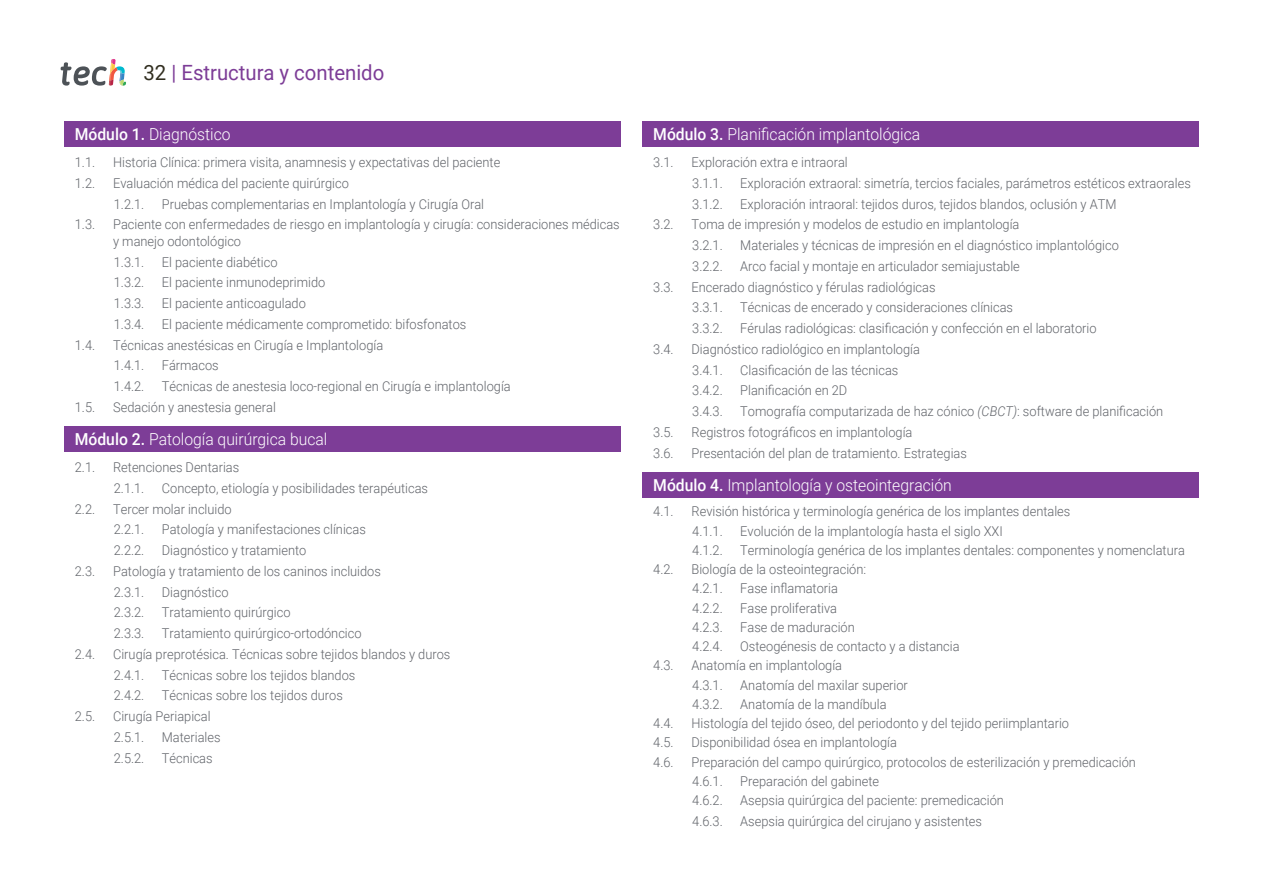
<style>
.page{position:relative;width:1263px;height:893px;background:#fff}
.page>*{position:absolute;margin:0;border:0;box-sizing:border-box;transform-origin:0 0}
.t1{font:21px "Roboto";color:#7d3d97}
.t2{font:300 16.5px "Roboto";color:#fff;scale:.95 1}
.t3{font:300 13.5px/20.7px "Roboto";color:#61646a;scale:.95 1}
.s1{color:#312e20}
.s2{font-weight:500}
.s3{font-style:italic}
</style>
<div class="page">
<svg style="left:61px;top:59px;width:65px;height:27px"></svg>
<div style="left:64px;top:121px;width:557px;height:25px;background:#7d3d97"></div>
<div style="left:64px;top:426px;width:557px;height:25px;background:#7d3d97"></div>
<div style="left:642px;top:121px;width:557px;height:25px;background:#7d3d97"></div>
<div style="left:642px;top:472px;width:557px;height:25px;background:#7d3d97"></div>
<h1 class="t1" style="left:144px;top:57px;width:242px"><span class="s1">32</span> | Estructura y contenido</h1>
<p class="t2" style="left:75px;top:123px;width:165px"><span class="s2">Módulo 1.</span> Diagnóstico</p>
<p class="t3" style="left:75px;top:151px;width:23px">1.1.</p>
<p class="t3" style="left:113px;top:151px;width:409px">Historia Clínica: primera visita, anamnesis y expectativas del paciente</p>
<p class="t3" style="left:75px;top:172px;width:23px">1.2.</p>
<p class="t3" style="left:113px;top:172px;width:250px">Evaluación médica del paciente quirúrgico<br>1.2.1.</p>
<p class="t3" style="left:162px;top:193px;width:341px">Pruebas complementarias en Implantología y Cirugía Oral</p>
<p class="t3" style="left:75px;top:214px;width:23px">1.3.</p>
<p class="t3" style="left:113px;top:216px;width:535px;line-height:16.5px">Paciente con enfermedades de riesgo en implantología y cirugía: consideraciones médicas y manejo odontológico</p>
<p class="t3" style="left:114px;top:251px;width:34px">1.3.1.</p>
<p class="t3" style="left:162px;top:251px;width:123px">El paciente diabético</p>
<p class="t3" style="left:114px;top:272px;width:34px">1.3.2.</p>
<p class="t3" style="left:162px;top:272px;width:174px">El paciente inmunodeprimido</p>
<p class="t3" style="left:114px;top:292px;width:34px">1.3.3.</p>
<p class="t3" style="left:162px;top:292px;width:153px">El paciente anticoagulado</p>
<p class="t3" style="left:114px;top:313px;width:34px">1.3.4.</p>
<p class="t3" style="left:162px;top:313px;width:322px">El paciente médicamente comprometido: bifosfonatos</p>
<p class="t3" style="left:75px;top:334px;width:23px">1.4.</p>
<p class="t3" style="left:113px;top:334px;width:286px">Técnicas anestésicas en Cirugía e Implantología<br>1.4.1.</p>
<p class="t3" style="left:162px;top:355px;width:61px">Fármacos</p>
<p class="t3" style="left:114px;top:375px;width:34px">1.4.2.</p>
<p class="t3" style="left:162px;top:375px;width:369px">Técnicas de anestesia loco-regional en Cirugía e implantología</p>
<p class="t3" style="left:75px;top:396px;width:23px">1.5.</p>
<p class="t3" style="left:113px;top:396px;width:173px">Sedación y anestesia general</p>
<p class="t2" style="left:75px;top:428px;width:267px"><span class="s2">Módulo 2.</span> Patología quirúrgica bucal</p>
<p class="t3" style="left:75px;top:456px;width:23px">2.1.</p>
<p class="t3" style="left:113px;top:456px;width:134px">Retenciones Dentarias<br>2.1.1.</p>
<p class="t3" style="left:162px;top:477px;width:282px">Concepto, etiología y posibilidades terapéuticas</p>
<p class="t3" style="left:75px;top:498px;width:23px">2.2.</p>
<p class="t3" style="left:113px;top:498px;width:126px">Tercer molar incluido<br>2.2.1.</p>
<p class="t3" style="left:162px;top:519px;width:216px">Patología y manifestaciones clínicas</p>
<p class="t3" style="left:114px;top:539px;width:34px">2.2.2.</p>
<p class="t3" style="left:162px;top:539px;width:154px">Diagnóstico y tratamiento</p>
<p class="t3" style="left:75px;top:560px;width:23px">2.3.</p>
<p class="t3" style="left:113px;top:560px;width:283px">Patología y tratamiento de los caninos incluidos<br>2.3.1.</p>
<p class="t3" style="left:162px;top:581px;width:72px">Diagnóstico</p>
<p class="t3" style="left:114px;top:602px;width:34px">2.3.2.</p>
<p class="t3" style="left:162px;top:602px;width:137px">Tratamiento quirúrgico</p>
<p class="t3" style="left:114px;top:622px;width:34px">2.3.3.</p>
<p class="t3" style="left:162px;top:622px;width:212px">Tratamiento quirúrgico-ortodóncico</p>
<p class="t3" style="left:75px;top:643px;width:23px">2.4.</p>
<p class="t3" style="left:113px;top:643px;width:357px">Cirugía preprotésica. Técnicas sobre tejidos blandos y duros<br>2.4.1.</p>
<p class="t3" style="left:162px;top:664px;width:205px">Técnicas sobre los tejidos blandos</p>
<p class="t3" style="left:114px;top:685px;width:34px">2.4.2.</p>
<p class="t3" style="left:162px;top:685px;width:192px">Técnicas sobre los tejidos duros</p>
<p class="t3" style="left:75px;top:705px;width:23px">2.5.</p>
<p class="t3" style="left:113px;top:705px;width:104px">Cirugía Periapical<br>2.5.1.</p>
<p class="t3" style="left:162px;top:726px;width:63px">Materiales</p>
<p class="t3" style="left:114px;top:747px;width:34px">2.5.2.</p>
<p class="t3" style="left:162px;top:747px;width:55px">Técnicas</p>
<p class="t2" style="left:653px;top:123px;width:282px"><span class="s2">Módulo 3.</span> Planificación implantológica</p>
<p class="t3" style="left:653px;top:151px;width:23px">3.1.</p>
<p class="t3" style="left:691px;top:151px;width:166px">Exploración extra e intraoral<br>3.1.1.</p>
<p class="t3" style="left:740px;top:172px;width:476px">Exploración extraoral: simetría, tercios faciales, parámetros estéticos extraorales</p>
<p class="t3" style="left:692px;top:193px;width:34px">3.1.2.</p>
<p class="t3" style="left:740px;top:193px;width:398px">Exploración intraoral: tejidos duros, tejidos blandos, oclusión y ATM</p>
<p class="t3" style="left:653px;top:214px;width:23px">3.2.</p>
<p class="t3" style="left:691px;top:214px;width:347px">Toma de impresión y modelos de estudio en implantología<br>3.2.1.</p>
<p class="t3" style="left:740px;top:234px;width:400px">Materiales y técnicas de impresión en el diagnóstico implantológico</p>
<p class="t3" style="left:692px;top:255px;width:34px">3.2.2.</p>
<p class="t3" style="left:740px;top:255px;width:296px">Arco facial y montaje en articulador semiajustable</p>
<p class="t3" style="left:653px;top:276px;width:23px">3.3.</p>
<p class="t3" style="left:691px;top:276px;width:258px">Encerado diagnóstico y férulas radiológicas<br>3.3.1.</p>
<p class="t3" style="left:740px;top:297px;width:289px">Técnicas de encerado y consideraciones clínicas</p>
<p class="t3" style="left:692px;top:317px;width:34px">3.3.2.</p>
<p class="t3" style="left:740px;top:317px;width:377px">Férulas radiológicas: clasificación y confección en el laboratorio</p>
<p class="t3" style="left:653px;top:338px;width:23px">3.4.</p>
<p class="t3" style="left:691px;top:338px;width:242px">Diagnóstico radiológico en implantología<br>3.4.1.</p>
<p class="t3" style="left:740px;top:359px;width:168px">Clasificación de las técnicas</p>
<p class="t3" style="left:692px;top:380px;width:34px">3.4.2.</p>
<p class="t3" style="left:740px;top:380px;width:114px">Planificación en 2D</p>
<p class="t3" style="left:692px;top:400px;width:34px">3.4.3.</p>
<p class="t3" style="left:740px;top:400px;width:447px">Tomografía computarizada de haz cónico <span class="s3">(CBCT)</span>: software de planificación</p>
<p class="t3" style="left:653px;top:421px;width:23px">3.5.</p>
<p class="t3" style="left:691px;top:421px;width:234px">Registros fotográficos en implantología</p>
<p class="t3" style="left:653px;top:442px;width:23px">3.6.</p>
<p class="t3" style="left:691px;top:442px;width:291px">Presentación del plan de tratamiento. Estrategias</p>
<p class="t2" style="left:653px;top:473px;width:316px"><span class="s2">Módulo 4.</span> Implantología y osteointegración</p>
<p class="t3" style="left:653px;top:501px;width:23px">4.1.</p>
<p class="t3" style="left:691px;top:501px;width:400px;line-height:19.2px">Revisión histórica y terminología genérica de los implantes dentales<br>4.1.1.</p>
<p class="t3" style="left:740px;top:520px;width:278px">Evolución de la implantología hasta el siglo XXI</p>
<p class="t3" style="left:692px;top:539px;width:34px">4.1.2.</p>
<p class="t3" style="left:740px;top:539px;width:469px">Terminología genérica de los implantes dentales: componentes y nomenclatura</p>
<p class="t3" style="left:653px;top:558px;width:23px">4.2.</p>
<p class="t3" style="left:691px;top:559px;width:185px;line-height:19.2px">Biología de la osteointegración:<br>4.2.1.</p>
<p class="t3" style="left:740px;top:578px;width:104px">Fase inflamatoria</p>
<p class="t3" style="left:692px;top:597px;width:34px">4.2.2.</p>
<p class="t3" style="left:740px;top:597px;width:103px">Fase proliferativa</p>
<p class="t3" style="left:692px;top:616px;width:34px">4.2.3.</p>
<p class="t3" style="left:740px;top:616px;width:122px">Fase de maduración</p>
<p class="t3" style="left:692px;top:635px;width:34px">4.2.4.</p>
<p class="t3" style="left:740px;top:635px;width:232px">Osteogénesis de contacto y a distancia</p>
<p class="t3" style="left:653px;top:655px;width:23px">4.3.</p>
<p class="t3" style="left:691px;top:655px;width:160px;line-height:19.2px">Anatomía en implantología<br>4.3.1.</p>
<p class="t3" style="left:740px;top:674px;width:178px">Anatomía del maxilar superior</p>
<p class="t3" style="left:692px;top:693px;width:34px">4.3.2.</p>
<p class="t3" style="left:740px;top:693px;width:156px">Anatomía de la mandíbula</p>
<p class="t3" style="left:653px;top:712px;width:23px">4.4.</p>
<p class="t3" style="left:691px;top:712px;width:399px">Histología del tejido óseo, del periodonto y del tejido periimplantario</p>
<p class="t3" style="left:653px;top:732px;width:23px">4.5.</p>
<p class="t3" style="left:691px;top:732px;width:218px">Disponibilidad ósea en implantología</p>
<p class="t3" style="left:653px;top:751px;width:23px">4.6.</p>
<p class="t3" style="left:691px;top:752px;width:469px;line-height:19.2px">Preparación del campo quirúrgico, protocolos de esterilización y premedicación<br>4.6.1.</p>
<p class="t3" style="left:740px;top:770px;width:148px">Preparación del gabinete</p>
<p class="t3" style="left:692px;top:789px;width:34px">4.6.2.</p>
<p class="t3" style="left:740px;top:789px;width:279px">Asepsia quirúrgica del paciente: premedicación</p>
<p class="t3" style="left:692px;top:810px;width:34px">4.6.3.</p>
<p class="t3" style="left:740px;top:810px;width:256px">Asepsia quirúrgica del cirujano y asistentes</p>
</div>
